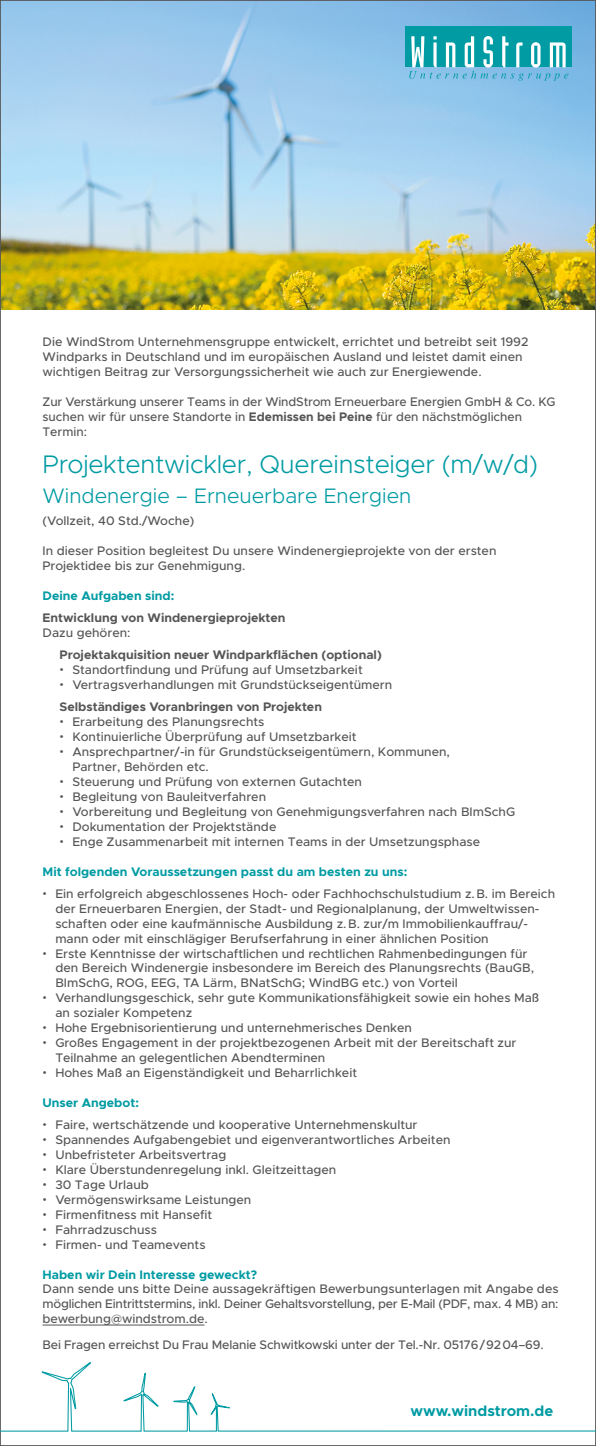
<style>
.page{position:relative;width:596px;height:1446px;background:#fff}
.page>*{position:absolute;margin:0;border:0;box-sizing:border-box;transform-origin:0 0}
.t1{font:300 25.5px "Metropolis";letter-spacing:-.01em;color:#009ba3}
.t2{font:300 21px "Metropolis";color:#009ba3}
.t3{font:700 15px "Metropolis";color:#009ba3}
.t4{font:500 12.45px/15px "Metropolis";color:#565656}
.t5{font:700 12.45px "Metropolis";color:#009ba3}
.t6{font:700 12.45px "Metropolis";color:#565656}
.s1{font-weight:700}
.s2{font-family:"Helvetica";font-weight:700}
</style>
<div class="page">
<img style="left:2px;top:2px;width:591px;height:307px">
<div style="left:405px;top:27px;width:166px;height:40px;background:#009ba3"></div>
<svg style="left:409px;top:36px;width:159px;height:45px"></svg>
<svg style="left:0;top:1351px;width:595px;height:81px"></svg>
<hr style="left:43px;top:1324px;width:161px;height:1px;background:#565656">
<p class="t4" style="left:43px;top:334px;width:487px">Die WindStrom Unternehmensgruppe entwickelt, errichtet und betreibt seit 1992<br>Windparks in Deutschland und im europäischen Ausland und leistet damit einen wichtigen Beitrag zur Versorgungssicherheit wie auch zur Energiewende.</p>
<p class="t4" style="left:43px;top:394px;width:514px">Zur Verstärkung unserer Teams in der WindStrom Erneuerbare Energien GmbH &amp; Co. KG suchen wir für unsere Standorte in <span class="s1">Edemissen bei Peine</span> für den nächstmöglichen<br>Termin:</p>
<h1 class="t1" style="left:43px;top:448px;width:496px">Projektentwickler, Quereinsteiger (m/w/d)</h1>
<h2 class="t2" style="left:43px;top:482px;width:370px">Windenergie – Erneuerbare Energien</h2>
<p class="t4" style="left:43px;top:513px;width:153px">(Vollzeit, 40 Std./Woche)</p>
<p class="t4" style="left:43px;top:543px;width:455px">In dieser Position begleitest Du unsere Windenergieprojekte von der ersten<br>Projektidee bis zur Genehmigung.</p>
<p class="t5" style="left:43px;top:588px;width:133px">Deine Aufgaben sind:</p>
<p class="t6" style="left:43px;top:610px;width:244px">Entwicklung von Windenergieprojekten</p>
<p class="t4" style="left:43px;top:625px;width:89px">Dazu gehören:</p>
<p class="t6" style="left:60px;top:647px;width:323px">Projektakquisition neuer Windparkflächen (optional)</p>
<p class="t4" style="left:60px;top:662px;width:304px"><span class="s2">•</span> Standortfindung und Prüfung auf Umsetzbarkeit</p>
<p class="t4" style="left:60px;top:674px;width:334px;line-height:22.2px"><span class="s2">•</span> Vertragsverhandlungen mit Grundstückseigentümern<br><span class="s1">Selbständiges Voranbringen von Projekten</span></p>
<p class="t4" style="left:60px;top:714px;width:206px"><span class="s2">•</span> Erarbeitung des Planungsrechts</p>
<p class="t4" style="left:60px;top:729px;width:298px"><span class="s2">•</span> Kontinuierliche Überprüfung auf Umsetzbarkeit</p>
<p class="t4" style="left:72px;top:744px;width:379px;text-indent:-13px"><span class="s2">•</span> Ansprechpartner/-in für Grundstückseigentümern, Kommunen,<br>Partner, Behörden etc.</p>
<p class="t4" style="left:60px;top:774px;width:304px"><span class="s2">•</span> Steuerung und Prüfung von externen Gutachten</p>
<p class="t4" style="left:60px;top:789px;width:208px"><span class="s2">•</span> Begleitung von Bauleitverfahren</p>
<p class="t4" style="left:60px;top:804px;width:457px"><span class="s2">•</span> Vorbereitung und Begleitung von Genehmigungsverfahren nach BImSchG</p>
<p class="t4" style="left:60px;top:819px;width:218px"><span class="s2">•</span> Dokumentation der Projektstände</p>
<p class="t4" style="left:60px;top:834px;width:422px"><span class="s2">•</span> Enge Zusammenarbeit mit internen Teams in der Umsetzungsphase</p>
<p class="t5" style="left:43px;top:863px;width:366px">Mit folgenden Voraussetzungen passt du am besten zu uns:</p>
<p class="t4" style="left:55px;top:886px;width:501px;text-indent:-13px"><span class="s2">•</span> Ein erfolgreich abgeschlossenes Hoch- oder Fachhochschulstudium z.B. im Bereich der Erneuerbaren Energien, der Stadt- und Regionalplanung, der Umweltwissen&shy;schaften oder eine kaufmännische Ausbildung z.B. zur/m Immobilienkauffrau/- mann oder mit einschlägiger Berufserfahrung in einer ähnlichen Position</p>
<p class="t4" style="left:55px;top:946px;width:480px;text-indent:-13px"><span class="s2">•</span> Erste Kenntnisse der wirtschaftlichen und rechtlichen Rahmenbedingungen für den Bereich Windenergie insbesondere im Bereich des Planungsrechts (BauGB,<br>BImSchG, ROG, EEG, TA Lärm, BNatSchG; WindBG etc.) von Vorteil</p>
<p class="t4" style="left:55px;top:990px;width:485px;text-indent:-13px"><span class="s2">•</span> Verhandlungsgeschick, sehr gute Kommunikationsfähigkeit sowie ein hohes Maß an sozialer Kompetenz</p>
<p class="t4" style="left:43px;top:1020px;width:370px"><span class="s2">•</span> Hohe Ergebnisorientierung und unternehmerisches Denken</p>
<p class="t4" style="left:55px;top:1035px;width:462px;text-indent:-13px"><span class="s2">•</span> Großes Engagement in der projektbezogenen Arbeit mit der Bereitschaft zur<br>Teilnahme an gelegentlichen Abendterminen</p>
<p class="t4" style="left:43px;top:1065px;width:316px"><span class="s2">•</span> Hohes Maß an Eigenständigkeit und Beharrlichkeit</p>
<p class="t5" style="left:43px;top:1095px;width:98px">Unser Angebot:</p>
<p class="t4" style="left:43px;top:1117px;width:376px"><span class="s2">•</span> Faire, wertschätzende und kooperative Unternehmenskultur</p>
<p class="t4" style="left:43px;top:1132px;width:409px"><span class="s2">•</span> Spannendes Aufgabengebiet und eigenverantwortliches Arbeiten</p>
<p class="t4" style="left:43px;top:1147px;width:185px"><span class="s2">•</span> Unbefristeter Arbeitsvertrag</p>
<p class="t4" style="left:43px;top:1162px;width:295px"><span class="s2">•</span> Klare Überstundenregelung inkl. Gleitzeittagen</p>
<p class="t4" style="left:43px;top:1177px;width:108px"><span class="s2">•</span> 30 Tage Urlaub</p>
<p class="t4" style="left:43px;top:1192px;width:210px"><span class="s2">•</span> Vermögenswirksame Leistungen</p>
<p class="t4" style="left:43px;top:1207px;width:171px"><span class="s2">•</span> Firmenfitness mit Hansefit</p>
<p class="t4" style="left:43px;top:1222px;width:116px"><span class="s2">•</span> Fahrradzuschuss</p>
<p class="t4" style="left:43px;top:1237px;width:164px"><span class="s2">•</span> Firmen- und Teamevents</p>
<p class="t5" style="left:43px;top:1266px;width:216px">Haben wir Dein Interesse geweckt?</p>
<p class="t4" style="left:43px;top:1281px;width:517px;text-align:justify">Dann sende uns bitte Deine aussagekräftigen Bewerbungsunterlagen mit Angabe des möglichen Eintrittstermins, inkl. Deiner Gehaltsvorstellung, per E-Mail (PDF, max. 4 MB) an: bewerbung@windstrom.de.</p>
<p class="t4" style="left:43px;top:1337px;width:502px">Bei Fragen erreichst Du Frau Melanie Schwitkowski unter der Tel.-Nr. 05176/9204–69.</p>
<p class="t3" style="left:410px;top:1401px;width:144px">www.windstrom.de</p>
</div>
